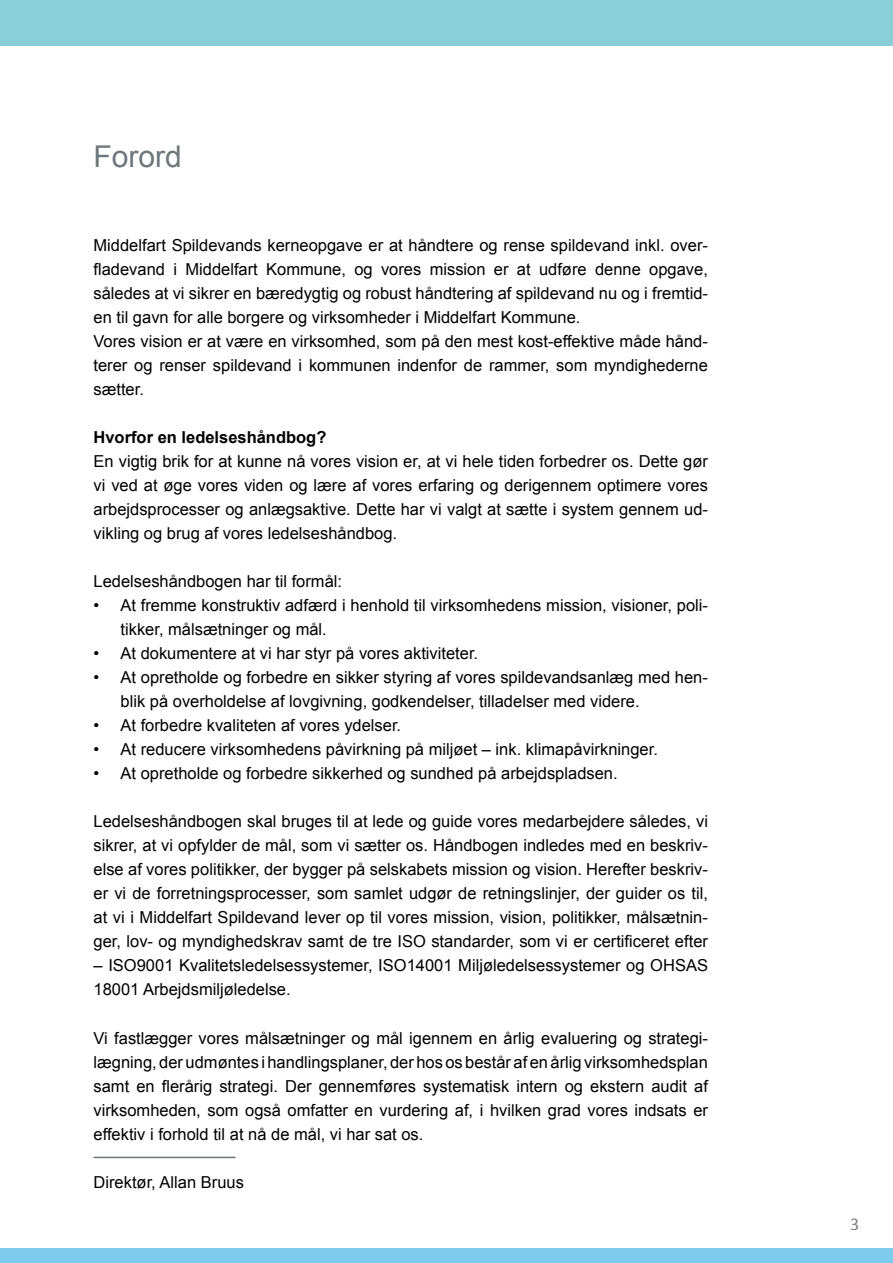
<style>
.page{position:relative;width:893px;height:1263px;background:#fff}
.page>*{position:absolute;margin:0;border:0;box-sizing:border-box;transform-origin:0 0}
.t1{font:30px "Arial";color:#6d767a}
.t2{font:18px "Calibri";color:#000}
.t3{font:16.5px/24px "Arial";color:#000}
.t4{font:700 16.5px "Arial";color:#000}
</style>
<div class="page">
<div style="left:0;top:0;width:893px;height:45px;background:#8aced7"></div>
<div style="left:0;top:1249px;width:893px;height:14px;background:#7ecced"></div>
<hr style="left:94px;top:1157px;width:142px;height:1px;background:#6d767a">
<h1 class="t1" style="left:94px;top:137px;width:90px">Forord</h1>
<p class="t3" style="left:94px;top:234px;width:616px">Middelfart Spildevands kerneopgave er at håndtere og rense spildevand inkl. over&shy;fladevand i Middelfart Kommune, og vores mission er at udføre denne opgave, således at vi sikrer en bæredygtig og robust håndtering af spildevand nu og i fremtid&shy;en til gavn for alle borgere og virksomheder i Middelfart Kommune.<br>Vores vision er at være en virksomhed, som på den mest kost-effektive måde hånd&shy;terer og renser spildevand i kommunen indenfor de rammer, som myndighederne sætter.</p>
<p class="t4" style="left:94px;top:426px;width:234px">Hvorfor en ledelseshåndbog?</p>
<p class="t3" style="left:94px;top:450px;width:616px;text-align:justify">En vigtig brik for at kunne nå vores vision er, at vi hele tiden forbedrer os. Dette gør vi ved at øge vores viden og lære af vores erfaring og derigennem optimere vores arbejdsprocesser og anlægsaktive. Dette har vi valgt at sætte i system gennem ud&shy;vikling og brug af vores ledelseshåndbog.</p>
<p class="t3" style="left:94px;top:570px;width:250px">Ledelseshåndbogen har til formål:</p>
<p class="t3" style="left:121px;top:594px;width:589px;text-indent:-27px">• At fremme konstruktiv adfærd i henhold til virksomhedens mission, visioner, poli&shy;tikker, målsætninger og mål.</p>
<p class="t3" style="left:94px;top:642px;width:386px">• At dokumentere at vi har styr på vores aktiviteter.</p>
<p class="t3" style="left:121px;top:666px;width:589px;text-indent:-27px">• At opretholde og forbedre en sikker styring af vores spildevandsanlæg med hen&shy;blik på overholdelse af lovgivning, godkendelser, tilladelser med videre.</p>
<p class="t3" style="left:94px;top:714px;width:309px">• At forbedre kvaliteten af vores ydelser.</p>
<p class="t3" style="left:94px;top:738px;width:566px">• At reducere virksomhedens påvirkning på miljøet – ink. klimapåvirkninger.</p>
<p class="t3" style="left:94px;top:762px;width:526px">• At opretholde og forbedre sikkerhed og sundhed på arbejdspladsen.</p>
<p class="t3" style="left:94px;top:810px;width:616px;text-align:justify">Ledelseshåndbogen skal bruges til at lede og guide vores medarbejdere således, vi sikrer, at vi opfylder de mål, som vi sætter os. Håndbogen indledes med en beskriv&shy;else af vores politikker, der bygger på selskabets mission og vision. Herefter beskriv&shy;er vi de forretningsprocesser, som samlet udgør de retningslinjer, der guider os til, at vi i Middelfart Spildevand lever op til vores mission, vision, politikker, målsætnin&shy;ger, lov- og myndighedskrav samt de tre ISO standarder, som vi er certificeret efter</p>
<p class="t3" style="left:94px;top:954px;width:616px">– ISO9001 Kvalitetsledelsessystemer, ISO14001 Miljøledelsessystemer og OHSAS<br>18001 Arbejdsmiljøledelse.</p>
<p class="t3" style="left:94px;top:1026px;width:616px;text-align:justify">Vi fastlægger vores målsætninger og mål igennem en årlig evaluering og strategi&shy;lægning, der udmøntes i handlingsplaner, der hos os består af en årlig virksomhedsplan samt en flerårig strategi. Der gennemføres systematisk intern og ekstern audit af virksomheden, som også omfatter en vurdering af, i hvilken grad vores indsats er effektiv i forhold til at nå de mål, vi har sat os.</p>
<p class="t3" style="left:94px;top:1170px;width:152px">Direktør, Allan Bruus</p>
<p class="t2" style="left:850px;top:1212px;width:11px">3</p>
</div>
